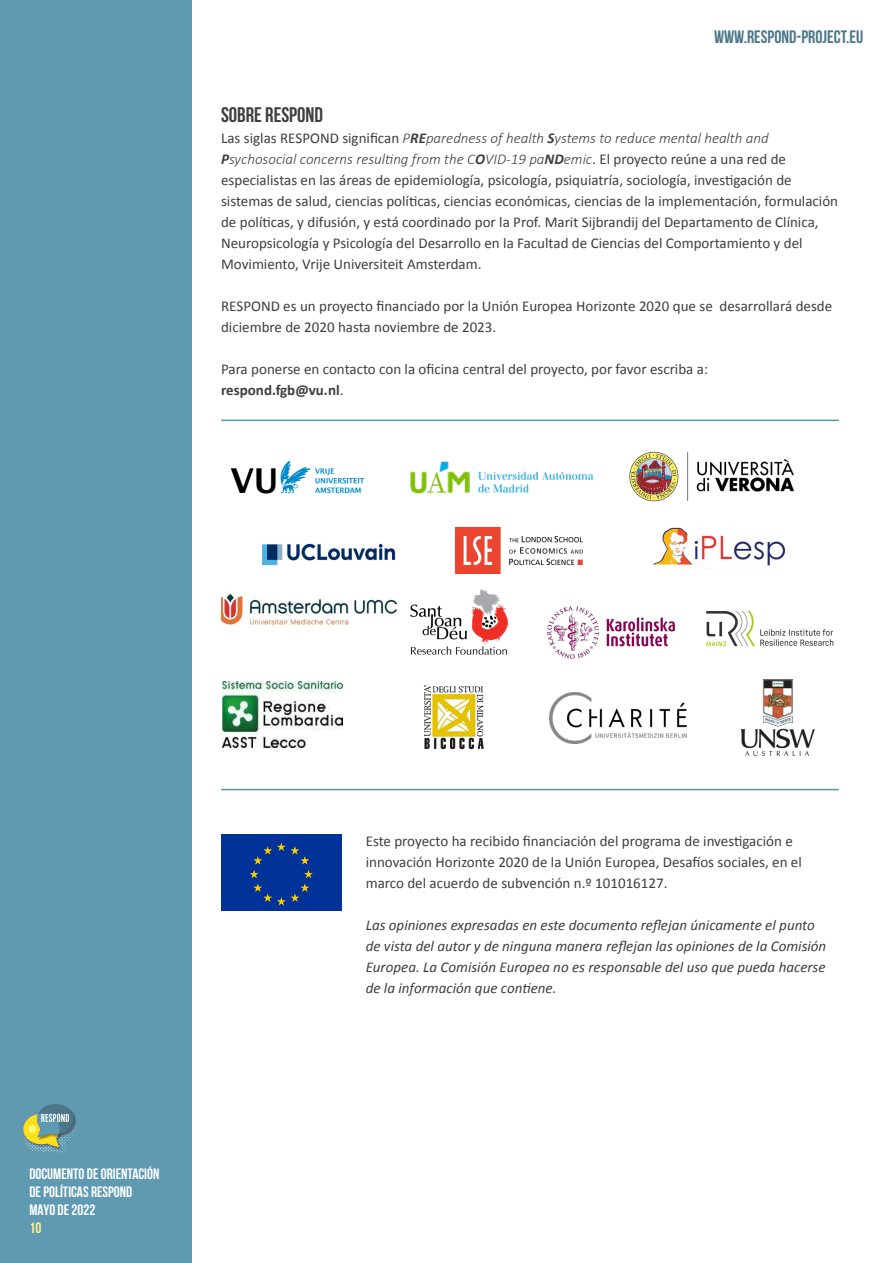
<style>
.page{position:relative;width:893px;height:1263px;background:#fff}
.page>*{position:absolute;margin:0;border:0;box-sizing:border-box;transform-origin:0 0}
.t1{font:700 21px "Bebas Neue";color:#3e3e3f}
.t2{font:18px "Bebas Neue";color:#4c7789}
.t3{font:15px/21px "Calibri";color:#3e3e3f}
.t4{font:italic 15px/21px "Calibri";color:#3e3e3f}
.t5{font:700 15px/18px "Bebas Neue";color:#fff}
.t6{font:700 15px "Calibri";color:#3e3e3f}
.t7{font:700 15px "Bebas Neue";color:#fff690}
.s1{font-weight:300;font-style:italic}
.s2{font-weight:700;font-style:italic}
.s3{font-weight:400}
</style>
<div class="page">
<div style="left:0;top:0;width:191px;height:1263px;background:#5f99b2"></div>
<svg style="left:23px;top:1104px;width:53px;height:50px"></svg>
<div style="left:221px;top:834px;width:121px;height:77px;background:#039"></div>
<svg style="left:253px;top:843px;width:56px;height:21px"></svg>
<svg style="left:250px;top:870px;width:63px;height:35px"></svg>
<hr style="left:221px;top:420px;width:618px;height:1px;background:#5697ad">
<hr style="left:221px;top:789px;width:618px;height:1px;background:#5697ad">
<img style="left:230px;top:460px;width:135px;height:34px">
<img style="left:261px;top:543px;width:135px;height:23px">
<img style="left:410px;top:461px;width:184px;height:33px">
<img style="left:456px;top:528px;width:127px;height:45px">
<img style="left:547px;top:607px;width:127px;height:51px">
<img style="left:221px;top:594px;width:174px;height:31px">
<img style="left:707px;top:612px;width:126px;height:35px">
<img style="left:395px;top:589px;width:114px;height:66px">
<img style="left:629px;top:451px;width:165px;height:51px">
<img style="left:653px;top:527px;width:133px;height:42px">
<img style="left:222px;top:682px;width:121px;height:65px">
<img style="left:424px;top:685px;width:60px;height:65px">
<img style="left:550px;top:693px;width:137px;height:50px">
<img style="left:741px;top:679px;width:73px;height:77px">
<p class="t2" style="left:714px;top:27px;width:151px">WWW.RESPOND-PROJECT.EU</p>
<p class="t1" style="left:221px;top:103px;width:104px">SOBRE RESPOND</p>
<p class="t3" style="left:221px;top:127px;width:618px">Las siglas RESPOND significan <span class="s1">P</span><span class="s2">RE</span><span class="s1">paredness of health</span> <span class="s2">S</span><span class="s1">ystems to reduce mental health and </span><span class="s2">P</span><span class="s1">sychosocial concerns resulting from the C</span><span class="s2">O</span><span class="s1">VID-19 pa</span><span class="s2">ND</span><span class="s1">emic</span>. El proyecto reúne a una red de especialistas en las áreas de epidemiología, psicología, psiquiatría, sociología, investigación de sistemas de salud, ciencias políticas, ciencias económicas, ciencias de la implementación, formulación de políticas, y difusión, y está coordinado por la Prof. Marit Sijbrandij del Departamento de Clínica, Neuropsicología y Psicología del Desarrollo en la Facultad de Ciencias del Comportamiento y del Movimiento, Vrije Universiteit Amsterdam.</p>
<p class="t3" style="left:221px;top:295px;width:613px">RESPOND es un proyecto financiado por la Unión Europea Horizonte 2020 que se desarrollará desde diciembre de 2020 hasta noviembre de 2023.</p>
<p class="t3" style="left:221px;top:358px;width:488px">Para ponerse en contacto con la oficina central del proyecto, por favor escriba a:</p>
<p class="t6" style="left:221px;top:381px;width:124px">respond.fgb@vu.nl<span class="s3">.</span></p>
<p class="t5" style="left:29px;top:1164px;width:132px">DOCUMENTO DE ORIENTACIÓN<br>DE POLÍTICAS RESPOND<br>MAYO DE 2022</p>
<p class="t7" style="left:29px;top:1219px;width:13px">10</p>
<p class="t3" style="left:366px;top:830px;width:438px">Este proyecto ha recibido financiación del programa de investigación e innovación Horizonte 2020 de la Unión Europea, Desafíos sociales, en el marco del acuerdo de subvención n.º 101016127.</p>
<p class="t4" style="left:366px;top:914px;width:462px">Las opiniones expresadas en este documento reflejan únicamente el punto de vista del autor y de ninguna manera reflejan las opiniones de la Comisión Europea. La Comisión Europea no es responsable del uso que pueda hacerse de la información que contiene.</p>
</div>
